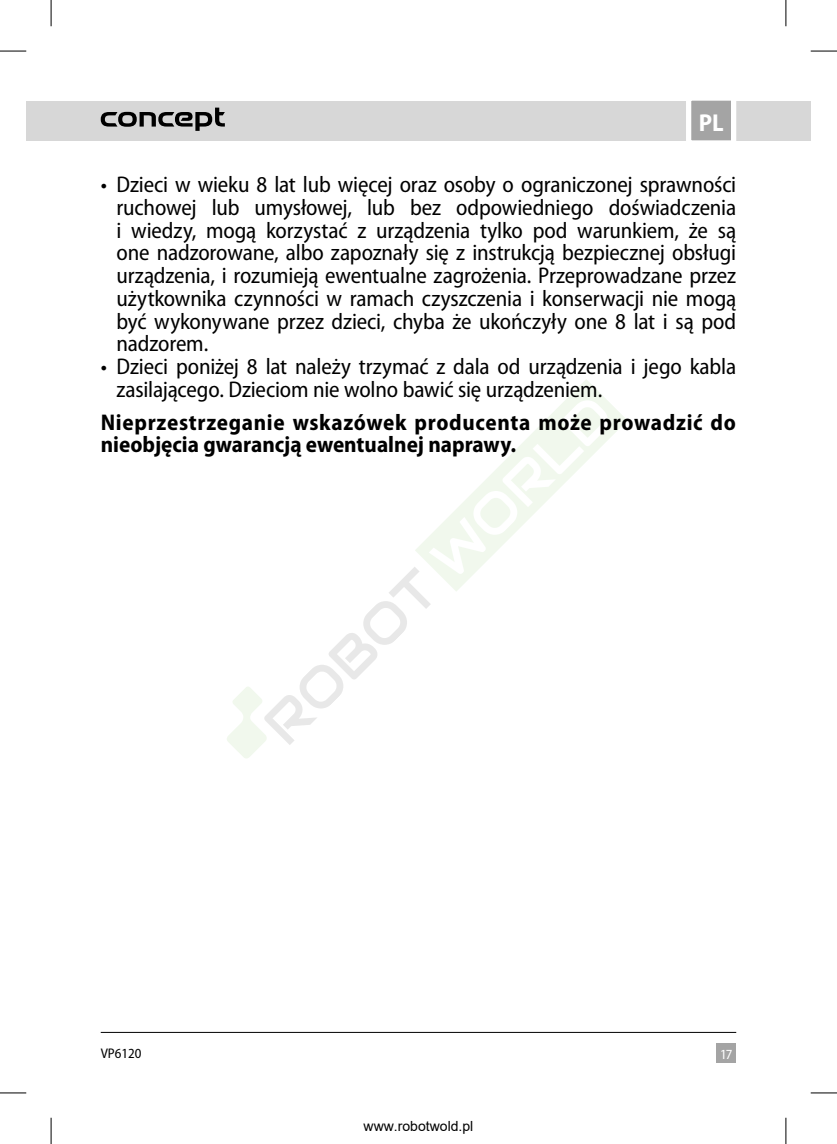
<style>
.page{position:relative;width:837px;height:1144px;background:#fff}
.page>*{position:absolute;margin:0;border:0;box-sizing:border-box;transform-origin:0 0}
.t1{font:700 semi-condensed 24.5px "Myriad Pro";color:#fff}
.t2{font:semi-condensed 22.75px/22.8px "Myriad Pro";letter-spacing:-.01em;color:#000;text-align:justify}
.t3{font:700 semi-condensed 22.75px/22.8px "Myriad Pro";letter-spacing:.02em;color:#000}
.t4{font:14px "Arial";color:#000}
.t5{font:semi-condensed 14px "Myriad Pro";color:#000}
.t6{font:semi-condensed 14px "Myriad Pro";color:#fff}
</style>
<div class="page">
<svg style="left:572px;top:379px;width:55px;height:55px"></svg>
<svg style="left:227px;top:394px;width:387px;height:364px"></svg>
<div style="left:51px;top:101px;width:759px;height:39px;background:#d7d7d7"></div>
<div style="left:26px;top:101px;width:25px;height:39px;background:#d7d7d7"></div>
<div style="left:716px;top:1043px;width:20px;height:20px;background:#a4a4a4"></div>
<svg style="left:683px;top:100px;width:55px;height:41px;background:#bbb"></svg>
<hr style="left:101px;top:1032px;width:635px;height:1px;background:#000">
<svg style="left:101px;top:108px;width:124px;height:23px"></svg>
<svg style="left:0;top:51px;width:26px;height:1px"></svg>
<svg style="left:810px;top:51px;width:26px;height:1px"></svg>
<svg style="left:0;top:1092px;width:26px;height:1px"></svg>
<svg style="left:810px;top:1092px;width:26px;height:1px"></svg>
<svg style="left:51px;top:0;width:1px;height:26px"></svg>
<svg style="left:51px;top:1118px;width:1px;height:26px"></svg>
<svg style="left:785px;top:0;width:1px;height:26px"></svg>
<svg style="left:785px;top:1118px;width:1px;height:26px"></svg>
<p class="t1" style="left:698px;top:109px;width:26px">PL</p>
<p class="t2" style="left:116px;top:174px;width:621px;text-indent:-16px">• Dzieci w wieku 8 lat lub więcej oraz osoby o ograniczonej sprawności ruchowej lub umysłowej, lub bez odpowiedniego doświadczenia i wiedzy, mogą korzystać z urządzenia tylko pod warunkiem, że są one nadzorowane, albo zapoznały się z instrukcją bezpiecznej obsługi urządzenia, i rozumieją ewentualne zagrożenia. Przeprowadzane przez użytkownika czynności w ramach czyszczenia i konserwacji nie mogą być wykonywane przez dzieci, chyba że ukończyły one 8 lat i są pod nadzorem.</p>
<p class="t2" style="left:116px;top:356px;width:621px;text-indent:-16px">• Dzieci poniżej 8 lat należy trzymać z dala od urządzenia i jego kabla zasilającego. Dzieciom nie wolno bawić się urządzeniem.</p>
<p class="t3" style="left:101px;top:411px;width:636px">Nieprzestrzeganie wskazówek producenta może prowadzić do nieobjęcia gwarancją ewentualnej naprawy.</p>
<p class="t5" style="left:101px;top:1045px;width:42px">VP6120</p>
<p class="t4" style="left:363px;top:1117px;width:111px">www.robotwold.pl</p>
<p class="t6" style="left:719px;top:1046px;width:14px">17</p>
</div>
